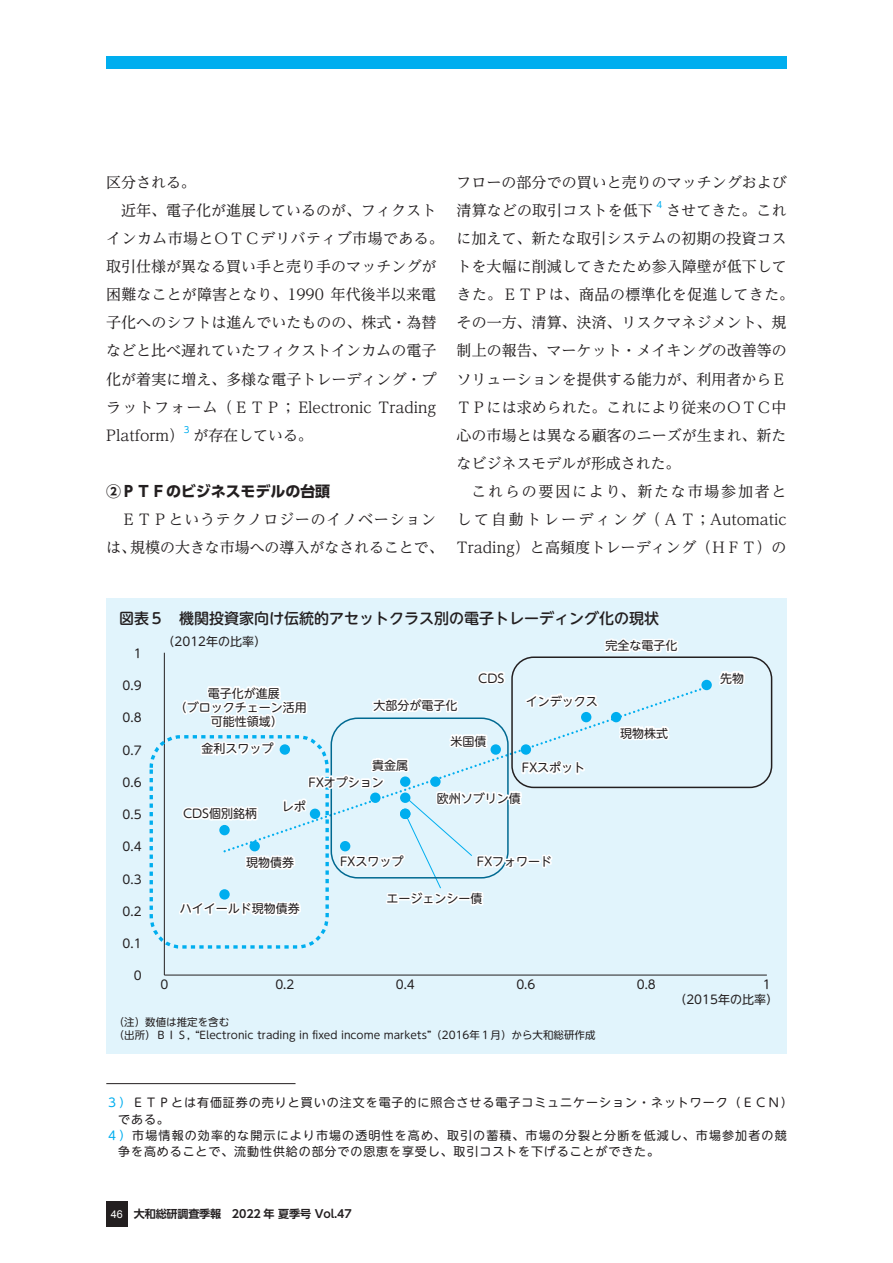
<style>
.page{position:relative;width:893px;height:1263px;background:#fff}
.page>*{position:absolute;margin:0;border:0;box-sizing:border-box;transform-origin:0 0}
.t1{font:15px/28.2px "UD Reimin Pr 6";color:#231f20}
.t2{font:15px/28.2px "UD Reimin Pr 6";letter-spacing:.025em;color:#231f20;text-align:center}
.t3{font:500 15px "UD Shin M Go Pr 6";color:#231f20}
.t4{font:700 15px "UD Shin Go Pr 6";letter-spacing:-.005em;color:#231f20}
.t5{font:12px "UD Shin M Go Pr 6";letter-spacing:.075em;color:#231f20}
.t6{font:12px "UD Shin M Go Pr 6";color:#231f20}
.t7{font:12px "UD Shin M Go Pr 6";letter-spacing:.095em;color:#231f20}
.t8{font:700 11.1px "UD Shin Go Pr 6 De";letter-spacing:-.01em;color:#231f20}
.t9{font:10.5px/12.8px "UD Shin M Go Pr 6";color:#231f20}
.t10{font:8.7px "UD Shin M Go Pr 6";color:#00aeef}
.s1{color:#00aeef}
.s2{font-family:"Arial";font-weight:400;font-size:10.8px;color:#fff}
</style>
<div class="page">
<div style="left:106px;top:56px;width:681px;height:13px;background:#00aeef"></div>
<div style="left:106px;top:1201px;width:22px;height:26px;background:#231f20"></div>
<hr style="left:106px;top:1083px;width:190px;height:1px;background:#231f20">
<div style="left:106px;top:598px;width:681px;height:455px;background:#e1f4fc"></div>
<hr style="left:164px;top:653px;width:1px;height:322px;background:#231f20">
<hr style="left:164px;top:975px;width:603px;height:1px;background:#231f20">
<div style="left:701px;top:680px;width:11px;height:10px;background:#00aeef;border-radius:50%"></div>
<div style="left:150px;top:735px;width:179px;height:214px;border:3px dashed #00aeef;border-radius:30px"></div>
<svg style="left:717px;top:656px;width:29px;height:29px"></svg>
<svg style="left:176px;top:638px;width:505px;height:280px"></svg>
<p class="t1" style="left:106px;top:167px;width:91px">区分される。</p>
<p class="t1" style="left:121px;top:195px;width:317px">近年、電子化が進展しているのが、フィクスト</p>
<p class="t2" style="left:106px;top:224px;width:339px">インカム市場とＯＴＣデリバティブ市場である。</p>
<p class="t1" style="left:106px;top:252px;width:331px">取引仕様が異なる買い手と売り手のマッチングが</p>
<p class="t1" style="left:106px;top:280px;width:331px">困難なことが障害となり、1990 年代後半以来電</p>
<p class="t1" style="left:106px;top:308px;width:332px">子化へのシフトは進んでいたものの、株式・為替</p>
<p class="t1" style="left:106px;top:336px;width:331px">などと比べ遅れていたフィクストインカムの電子</p>
<p class="t1" style="left:106px;top:364px;width:332px">化が着実に増え、多様な電子トレーディング・プ</p>
<p class="t1" style="left:106px;top:392px;width:332px">ラットフォーム（ＥＴＰ； Electronic Trading</p>
<p class="t1" style="left:106px;top:421px;width:79px">Platform）</p>
<p class="t10" style="left:184px;top:423px;width:7px">3</p>
<p class="t1" style="left:193px;top:421px;width:121px">が存在している。</p>
<p class="t4" style="left:106px;top:479px;width:225px">②ＰＴＦのビジネスモデルの台頭</p>
<p class="t2" style="left:106px;top:505px;width:339px">ＥＴＰというテクノロジーのイノベーション<br>は、規模の大きな市場への導入がなされることで、</p>
<p class="t1" style="left:457px;top:167px;width:331px">フローの部分での買いと売りのマッチングおよび清算などの取引コストを低下</p>
<p class="t10" style="left:657px;top:198px;width:7px">4</p>
<p class="t1" style="left:457px;top:195px;width:339px;text-indent:209px">させてきた。これに加えて、新たな取引システムの初期の投資コストを大幅に削減してきたため参入障壁が低下してきた。ＥＴＰは、商品の標準化を促進してきた。その一方、清算、決済、リスクマネジメント、規制上の報告、マーケット・メイキングの改善等のソリューションを提供する能力が、利用者からＥ<br>ＴＰには求められた。これにより従来のＯＴＣ中心の市場とは異なる顧客のニーズが生まれ、新たなビジネスモデルが形成された。</p>
<p class="t1" style="left:457px;top:477px;width:332px;text-align:justify;text-indent:15px">これらの要因により、新たな市場参加者として自動トレーディング（ＡＴ；Automatic Trading）と高頻度トレーディング（ＨＦＴ）の</p>
<p class="t3" style="left:119px;top:606px;width:542px">図表５　機関投資家向け伝統的アセットクラス別の電子トレーディング化の現状</p>
<p class="t5" style="left:134px;top:643px;width:9px">1</p>
<p class="t5" style="left:123px;top:675px;width:21px">0.9</p>
<p class="t5" style="left:123px;top:708px;width:21px">0.8</p>
<p class="t5" style="left:123px;top:740px;width:21px">0.7</p>
<p class="t5" style="left:123px;top:772px;width:21px">0.6</p>
<p class="t5" style="left:123px;top:804px;width:21px">0.5</p>
<p class="t5" style="left:123px;top:837px;width:21px">0.4</p>
<p class="t5" style="left:123px;top:869px;width:21px">0.3</p>
<p class="t5" style="left:123px;top:901px;width:21px">0.2</p>
<p class="t5" style="left:123px;top:933px;width:21px">0.1</p>
<p class="t5" style="left:134px;top:966px;width:9px">0</p>
<p class="t6" style="left:163px;top:631px;width:105px">（2012年の比率）</p>
<p class="t5" style="left:208px;top:683px;width:73px">電子化が進展</p>
<p class="t6" style="left:175px;top:697px;width:133px">（ブロックチェーン活用</p>
<p class="t5" style="left:211px;top:712px;width:73px">可能性領域）</p>
<p class="t5" style="left:202px;top:739px;width:73px">金利スワップ</p>
<p class="t6" style="left:373px;top:695px;width:85px">大部分が電子化</p>
<p class="t5" style="left:478px;top:668px;width:28px">CDS</p>
<p class="t5" style="left:372px;top:755px;width:37px">貴金属</p>
<p class="t5" style="left:450px;top:731px;width:37px">米国債</p>
<p class="t6" style="left:309px;top:772px;width:77px">FXオプション</p>
<p class="t5" style="left:526px;top:691px;width:73px">インデックス</p>
<p class="t5" style="left:522px;top:758px;width:65px">FXスポット</p>
<p class="t5" style="left:282px;top:796px;width:25px">レポ</p>
<p class="t6" style="left:183px;top:803px;width:76px">CDS個別銘柄</p>
<p class="t5" style="left:246px;top:852px;width:49px">現物債券</p>
<p class="t6" style="left:180px;top:899px;width:121px">ハイイールド現物債券</p>
<p class="t6" style="left:437px;top:788px;width:85px">欧州ソブリン債</p>
<p class="t5" style="left:340px;top:851px;width:65px">FXスワップ</p>
<p class="t6" style="left:477px;top:851px;width:77px">FXフォワード</p>
<p class="t6" style="left:386px;top:888px;width:97px">エージェンシー債</p>
<p class="t5" style="left:605px;top:636px;width:73px">完全な電子化</p>
<p class="t5" style="left:620px;top:723px;width:49px">現物株式</p>
<p class="t5" style="left:720px;top:668px;width:25px">先物</p>
<p class="t5" style="left:160px;top:974px;width:9px">0</p>
<p class="t5" style="left:275px;top:974px;width:21px">0.2</p>
<p class="t5" style="left:396px;top:974px;width:21px">0.4</p>
<p class="t5" style="left:516px;top:974px;width:21px">0.6</p>
<p class="t5" style="left:637px;top:974px;width:21px">0.8</p>
<p class="t5" style="left:763px;top:974px;width:9px">1</p>
<p class="t6" style="left:674px;top:989px;width:105px">（2015年の比率）</p>
<p class="t9" style="left:114px;top:1015px;width:483px">（注）数値は推定を含む<br>（出所）ＢＩＳ, “Electronic trading in fixed income markets”（2016年１月）から大和総研作成</p>
<p class="t5" style="left:106px;top:1092px;width:688px"><span class="s1">3）</span>ＥＴＰとは有価証券の売りと買いの注文を電子的に照合させる電子コミュニケーション・ネットワーク（ＥＣＮ）</p>
<p class="t5" style="left:118px;top:1109px;width:52px">である。</p>
<p class="t7" style="left:106px;top:1125px;width:682px"><span class="s1">4）</span>市場情報の効率的な開示により市場の透明性を高め、取引の蓄積、市場の分裂と分断を低減し、市場参加者の競</p>
<p class="t5" style="left:118px;top:1142px;width:542px">争を高めることで、流動性供給の部分での恩恵を享受し、取引コストを下げることができた。</p>
<p class="t8" style="left:111px;top:1205px;width:242px"><span class="s2">46</span> 大和総研調査季報　2022 年 夏季号 Vol.47</p>
</div>
